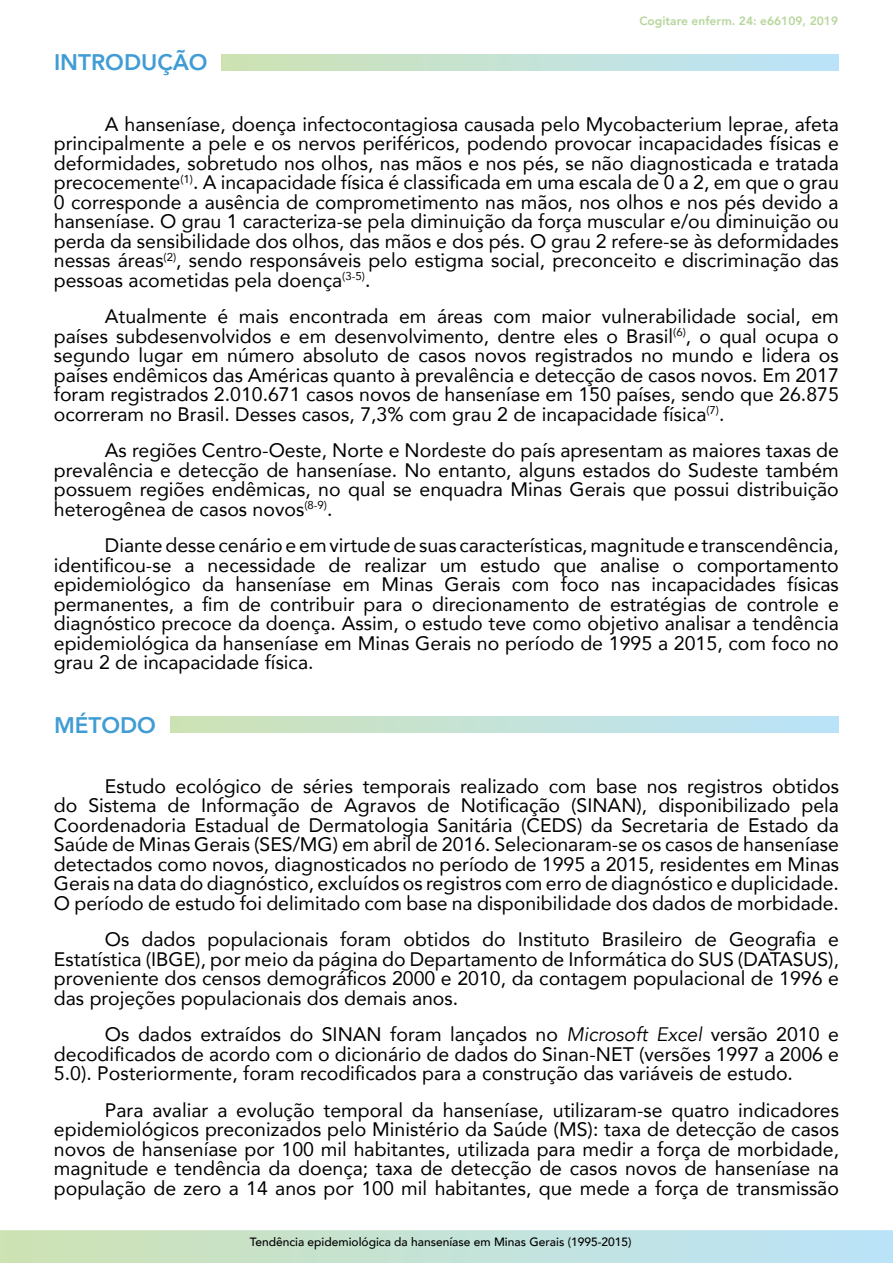
<style>
.page{position:relative;width:893px;height:1263px;background:#fff}
.page>*{position:absolute;margin:0;border:0;box-sizing:border-box;transform-origin:0 0}
.t1{font:800 22.5px "Avenir";color:#409cd4}
.t2{font:19.5px/19.5px "Avenir";color:#000;text-align:justify}
.t3{font:500 12px "Avenir";color:#000}
.t4{font:800 12px "Avenir";color:#b7d69b}
.s1{font-style:italic}
</style>
<div class="page">
<svg style="left:0;top:1230px;width:893px;height:33px;background:#c4e2d6"></svg>
<div style="left:221px;top:54px;width:618px;height:17px;background:linear-gradient(to right,#cee2b3,#bae3fb)"></div>
<div style="left:170px;top:716px;width:669px;height:17px;background:linear-gradient(to right,#cee2b5,#bae3fb)"></div>
<p class="t1" style="left:54px;top:45px;width:155px">INTRODUÇÃO</p>
<p class="t4" style="left:639px;top:12px;width:200px">Cogitare enferm. 24: e66109, 2019</p>
<p class="t2" style="left:54px;top:114px;width:786px;text-indent:51px">A hanseníase, doença infectocontagiosa causada pelo Mycobacterium leprae, afeta principalmente a pele e os nervos periféricos, podendo provocar incapacidades físicas e deformidades, sobretudo nos olhos, nas mãos e nos pés, se não diagnosticada e tratada precocemente<sup>(1)</sup>. A incapacidade física é classificada em uma escala de 0 a 2, em que o grau 0 corresponde a ausência de comprometimento nas mãos, nos olhos e nos pés devido a hanseníase. O grau 1 caracteriza-se pela diminuição da força muscular e/ou diminuição ou perda da sensibilidade dos olhos, das mãos e dos pés. O grau 2 refere-se às deformidades nessas áreas<sup>(2)</sup>, sendo responsáveis pelo estigma social, preconceito e discriminação das pessoas acometidas pela doença<sup>(3-5)</sup>.</p>
<p class="t2" style="left:54px;top:306px;width:787px;text-indent:51px">Atualmente é mais encontrada em áreas com maior vulnerabilidade social, em países subdesenvolvidos e em desenvolvimento, dentre eles o Brasil<sup>(6)</sup>, o qual ocupa o segundo lugar em número absoluto de casos novos registrados no mundo e lidera os países endêmicos das Américas quanto à prevalência e detecção de casos novos. Em 2017 foram registrados 2.010.671 casos novos de hanseníase em 150 países, sendo que 26.875 ocorreram no Brasil. Desses casos, 7,3% com grau 2 de incapacidade física<sup>(7)</sup>.</p>
<p class="t2" style="left:54px;top:440px;width:786px;text-indent:51px">As regiões Centro-Oeste, Norte e Nordeste do país apresentam as maiores taxas de prevalência e detecção de hanseníase. No entanto, alguns estados do Sudeste também possuem regiões endêmicas, no qual se enquadra Minas Gerais que possui distribuição heterogênea de casos novos<sup>(8-9)</sup>.</p>
<p class="t2" style="left:54px;top:535px;width:786px;text-indent:51px">Diante desse cenário e em virtude de suas características, magnitude e transcendência, identificou-se a necessidade de realizar um estudo que analise o comportamento epidemiológico da hanseníase em Minas Gerais com foco nas incapacidades físicas permanentes, a fim de contribuir para o direcionamento de estratégias de controle e diagnóstico precoce da doença. Assim, o estudo teve como objetivo analisar a tendência epidemiológica da hanseníase em Minas Gerais no período de 1995 a 2015, com foco no grau 2 de incapacidade física.</p>
<p class="t1" style="left:54px;top:707px;width:104px">MÉTODO</p>
<p class="t2" style="left:54px;top:776px;width:787px;text-indent:51px">Estudo ecológico de séries temporais realizado com base nos registros obtidos do Sistema de Informação de Agravos de Notificação (SINAN), disponibilizado pela Coordenadoria Estadual de Dermatologia Sanitária (CEDS) da Secretaria de Estado da Saúde de Minas Gerais (SES/MG) em abril de 2016. Selecionaram-se os casos de hanseníase detectados como novos, diagnosticados no período de 1995 a 2015, residentes em Minas Gerais na data do diagnóstico, excluídos os registros com erro de diagnóstico e duplicidade.<br>O período de estudo foi delimitado com base na disponibilidade dos dados de morbidade.</p>
<p class="t2" style="left:54px;top:929px;width:787px;text-indent:51px">Os dados populacionais foram obtidos do Instituto Brasileiro de Geografia e Estatística (IBGE), por meio da página do Departamento de Informática do SUS (DATASUS), proveniente dos censos demográficos 2000 e 2010, da contagem populacional de 1996 e das projeções populacionais dos demais anos.</p>
<p class="t2" style="left:54px;top:1024px;width:787px;text-indent:51px">Os dados extraídos do SINAN foram lançados no <span class="s1">Microsoft Excel</span> versão 2010 e decodificados de acordo com o dicionário de dados do Sinan-NET (versões 1997 a 2006 e 5.0). Posteriormente, foram recodificados para a construção das variáveis de estudo.</p>
<p class="t2" style="left:54px;top:1100px;width:787px;text-indent:51px">Para avaliar a evolução temporal da hanseníase, utilizaram-se quatro indicadores epidemiológicos preconizados pelo Ministério da Saúde (MS): taxa de detecção de casos novos de hanseníase por 100 mil habitantes, utilizada para medir a força de morbidade, magnitude e tendência da doença; taxa de detecção de casos novos de hanseníase na população de zero a 14 anos por 100 mil habitantes, que mede a força de transmissão</p>
<p class="t3" style="left:250px;top:1232px;width:383px">Tendência epidemiológica da hanseníase em Minas Gerais (1995-2015)</p>
</div>
